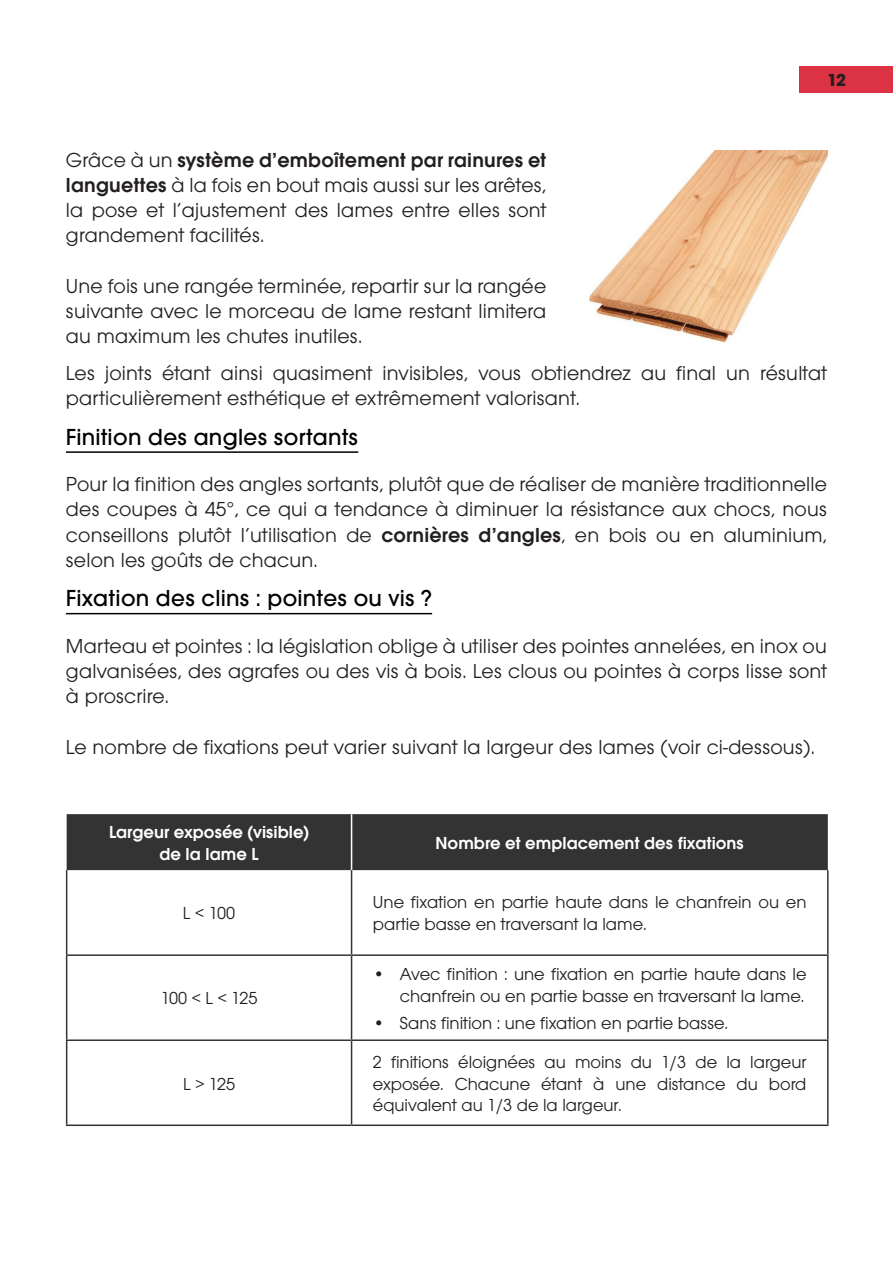
<style>
.page{position:relative;width:893px;height:1263px;background:#fff}
.page>*{position:absolute;margin:0;border:0;box-sizing:border-box;transform-origin:0 0}
.t1{font:500 24px "Avalon";letter-spacing:.01em;color:#000}
.t2{font:21px/25.2px "Avalon";letter-spacing:.01em;color:#231f20;text-align:justify}
.t3{font:18px/21.6px "Avalon";color:#231f20}
.t4{font:600 18px "Avalon";color:#fff}
.t5{font:700 18px "Avalon";color:#231f20}
.s1{font-weight:600}
</style>
<div class="page">
<img style="left:588px;top:151px;width:239px;height:192px">
<hr style="left:66px;top:451px;width:292px;height:2px;background:#000">
<hr style="left:66px;top:613px;width:366px;height:1px;background:#000">
<div style="left:67px;top:814px;width:761px;height:56px;background:#333"></div>
<hr style="left:351px;top:814px;width:1px;height:56px;background:#fff">
<hr style="left:66px;top:870px;width:1px;height:84px;background:#333">
<hr style="left:351px;top:870px;width:1px;height:84px;background:#333">
<hr style="left:827px;top:870px;width:2px;height:84px;background:#333">
<hr style="left:66px;top:954px;width:286px;height:2px;background:#333">
<hr style="left:66px;top:956px;width:1px;height:83px;background:#333">
<hr style="left:352px;top:954px;width:477px;height:2px;background:#333">
<hr style="left:351px;top:956px;width:1px;height:83px;background:#333">
<hr style="left:827px;top:956px;width:2px;height:83px;background:#333">
<hr style="left:66px;top:1039px;width:286px;height:2px;background:#333">
<hr style="left:66px;top:1041px;width:1px;height:83px;background:#333">
<hr style="left:352px;top:1039px;width:477px;height:2px;background:#333">
<hr style="left:351px;top:1041px;width:1px;height:83px;background:#333">
<hr style="left:827px;top:1041px;width:2px;height:83px;background:#333">
<hr style="left:66px;top:1124px;width:286px;height:2px;background:#333">
<hr style="left:352px;top:1124px;width:477px;height:2px;background:#333">
<div style="left:799px;top:66px;width:94px;height:27px;background:#db3343"></div>
<p class="t2" style="left:66px;top:147px;width:482px">Grâce à un <span class="s1">système d’emboîtement par rainures et languettes</span> à la fois en bout mais aussi sur les arêtes, la pose et l’ajustement des lames entre elles sont grandement facilités.</p>
<p class="t2" style="left:66px;top:273px;width:482px">Une fois une rangée terminée, repartir sur la rangée suivante avec le morceau de lame restant limitera au maximum les chutes inutiles.</p>
<p class="t5" style="left:827px;top:69px;width:21px">12</p>
<p class="t2" style="left:66px;top:361px;width:763px">Les joints étant ainsi quasiment invisibles, vous obtiendrez au final un résultat particulièrement esthétique et extrêmement valorisant.</p>
<p class="t1" style="left:66px;top:423px;width:294px">Finition des angles sortants</p>
<p class="t2" style="left:66px;top:472px;width:763px">Pour la finition des angles sortants, plutôt que de réaliser de manière traditionnelle des coupes à 45°, ce qui a tendance à diminuer la résistance aux chocs, nous conseillons plutôt l’utilisation de <span class="s1">cornières d’angles</span>, en bois ou en aluminium, selon les goûts de chacun.</p>
<p class="t1" style="left:66px;top:584px;width:368px">Fixation des clins : pointes ou vis ?</p>
<p class="t2" style="left:66px;top:633px;width:763px">Marteau et pointes : la législation oblige à utiliser des pointes annelées, en inox ou galvanisées, des agrafes ou des vis à bois. Les clous ou pointes à corps lisse sont à proscrire.</p>
<p class="t2" style="left:66px;top:734px;width:750px">Le nombre de fixations peut varier suivant la largeur des lames (voir ci-dessous).</p>
<p class="t4" style="left:109px;top:821px;width:202px">Largeur exposée (visible)</p>
<p class="t4" style="left:160px;top:843px;width:101px">de la lame L</p>
<p class="t4" style="left:435px;top:832px;width:310px">Nombre et emplacement des fixations</p>
<p class="t3" style="left:183px;top:902px;width:54px">L &lt; 100</p>
<p class="t3" style="left:373px;top:891px;width:435px">Une fixation en partie haute dans le chanfrein ou en partie basse en traversant la lame.</p>
<p class="t3" style="left:161px;top:988px;width:98px">100 &lt; L &lt; 125</p>
<p class="t3" style="left:183px;top:1073px;width:54px">L &gt; 125</p>
<p class="t3" style="left:373px;top:963px;width:435px;text-align:right">• Avec finition : une fixation en partie haute dans le chanfrein ou en partie basse en traversant la lame.</p>
<p class="t3" style="left:373px;top:1012px;width:357px">• Sans finition : une fixation en partie basse.</p>
<p class="t3" style="left:373px;top:1051px;width:435px;text-align:justify">2 finitions éloignées au moins du 1/3 de la largeur exposée. Chacune étant à une distance du bord équivalent au 1/3 de la largeur.</p>
</div>
